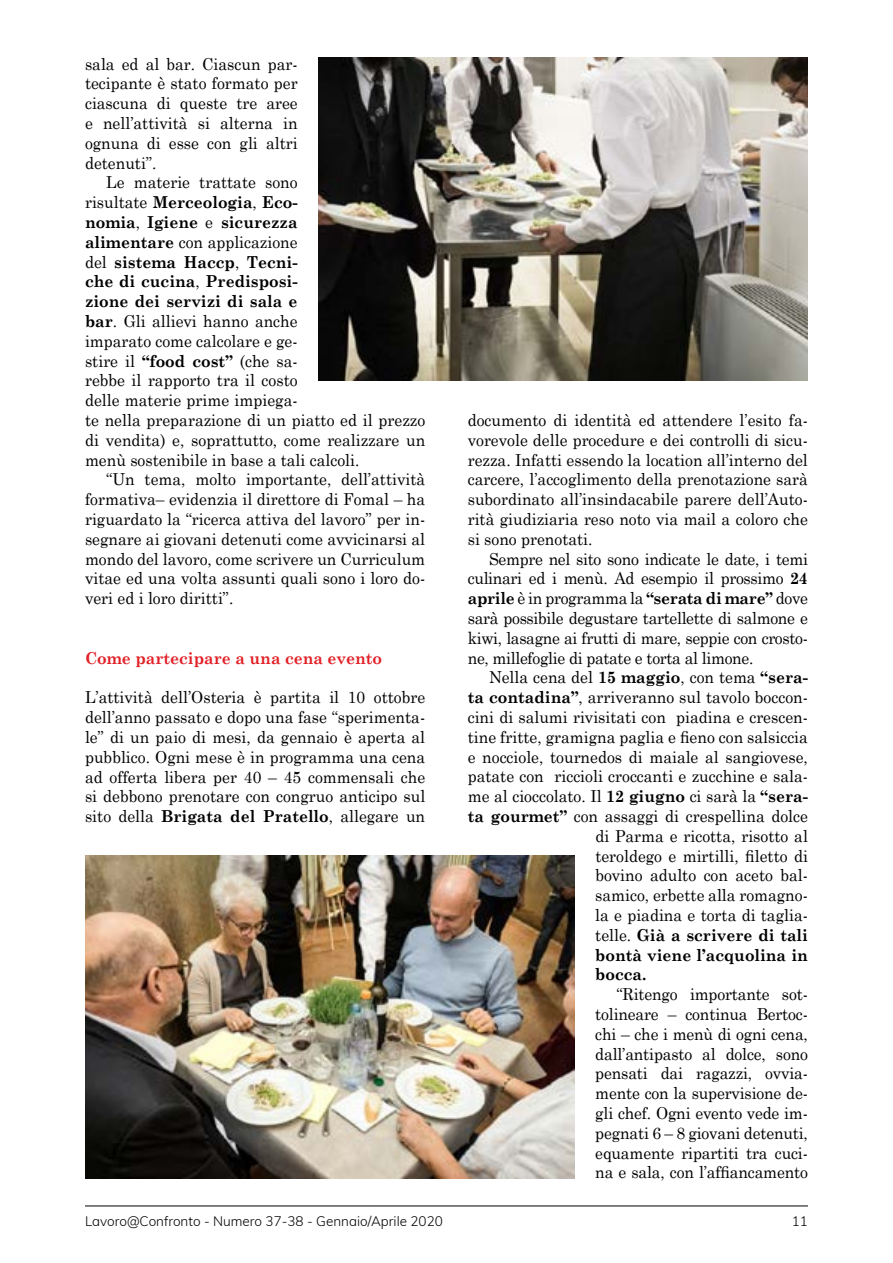
<style>
.page{position:relative;width:893px;height:1263px;background:#fff}
.page>*{position:absolute;margin:0;border:0;box-sizing:border-box;transform-origin:0 0}
.t1{font:16.5px/19.8px "Century Schoolbook";color:#000;text-align:justify;scale:.95 1}
.t2{font:700 16.5px "Century Schoolbook";color:#000;scale:.95 1}
.t3{font:700 16.5px "Century Schoolbook";color:#e21f26;scale:.95 1}
.t4{font:300 13.5px "Muli";color:#000}
.s1{font-weight:700}
.s2{font-weight:400}
</style>
<div class="page">
<hr style="left:85px;top:1205px;width:723px;height:1px;background:#000">
<img style="left:319px;top:57px;width:489px;height:324px">
<img style="left:85px;top:855px;width:489px;height:323px">
<p class="t1" style="left:85px;top:53px;width:225px">sala ed al bar. Ciascun par&shy;tecipante è stato formato per ciascuna di queste tre aree e nell’attività si alterna in ognuna di esse con gli altri detenuti”.</p>
<p class="t1" style="left:85px;top:172px;width:360px;text-align:left;text-indent:21px">Le materie trattate sono<br>risultate <span class="s1">Merceologia</span>, <span class="s1">Eco-<br>nomia</span>, <span class="s1">Igiene</span> e <span class="s1">sicurezza<br>alimentare</span> con applicazione<br>del <span class="s1">sistema Haccp</span>, <span class="s1">Tecni-<br>che di cucina</span>, <span class="s1">Predisposi-<br>zione dei servizi di sala e<br>bar</span>. Gli allievi hanno anche<br>imparato come calcolare e ge-<br>stire il <span class="s1">“food cost”</span> (che sa-<br>rebbe il rapporto tra il costo<br>delle materie prime impiega-<br>te nella preparazione di un piatto ed il prezzo di vendita) e, soprattutto, come realizzare un menù sostenibile in base a tali calcoli.</p>
<p class="t1" style="left:85px;top:469px;width:360px;text-indent:21px">“Un tema, molto importante, dell’attività formativa– evidenzia il direttore di Fomal – ha riguardato la “ricerca attiva del lavoro” per in&shy;segnare ai giovani detenuti come avvicinarsi al mondo del lavoro, come scrivere un Curriculum vitae ed una volta assunti quali sono i loro do&shy;veri ed i loro diritti”.</p>
<p class="t3" style="left:85px;top:647px;width:314px">Come partecipare a una cena evento</p>
<p class="t1" style="left:85px;top:687px;width:360px">L’attività dell’Osteria è partita il 10 ottobre dell’anno passato e dopo una fase “sperimenta&shy;le” di un paio di mesi, da gennaio è aperta al pubblico. Ogni mese è in programma una cena ad offerta libera per 40 – 45 commensali che si debbono prenotare con congruo anticipo sul sito della <span class="s1">Brigata del Pratello</span>, allegare un</p>
<p class="t1" style="left:468px;top:410px;width:360px">documento di identità ed attendere l’esito fa&shy;vorevole delle procedure e dei controlli di sicu&shy;rezza. Infatti essendo la location all’interno del carcere, l’accoglimento della prenotazione sarà subordinato all’insindacabile parere dell’Auto&shy;rità giudiziaria reso noto via mail a coloro che si sono prenotati.</p>
<p class="t1" style="left:468px;top:548px;width:360px;text-indent:21px">Sempre nel sito sono indicate le date, i temi culinari ed i menù. Ad esempio il prossimo <span class="s1">24 aprile</span> è in programma la <span class="s1">“serata di mare”</span> dove sarà possibile degustare tartellette di salmone e kiwi, lasagne ai frutti di mare, seppie con crosto&shy;ne, millefoglie di patate e torta al limone.</p>
<p class="t1" style="left:489px;top:667px;width:337px">Nella cena del <span class="s1">15 maggio</span>, con tema <span class="s1">“sera-</span></p>
<p class="t1" style="left:468px;top:687px;width:360px"><span class="s1">ta contadina”</span>, arriveranno sul tavolo boccon-</p>
<p class="t1" style="left:468px;top:707px;width:360px">cini di salumi rivisitati con piadina e crescen-</p>
<p class="t1" style="left:468px;top:726px;width:360px">tine fritte, gramigna paglia e fieno con salsiccia</p>
<p class="t1" style="left:468px;top:746px;width:360px">e nocciole, tournedos di maiale al sangiovese,</p>
<p class="t1" style="left:468px;top:766px;width:360px">patate con riccioli croccanti e zucchine e sala-</p>
<p class="t1" style="left:468px;top:786px;width:360px">me al cioccolato. Il <span class="s1">12 giugno</span> ci sarà la <span class="s1">“sera-</span></p>
<p class="t1" style="left:468px;top:806px;width:360px"><span class="s1">ta gourmet”</span> con assaggi di crespellina dolce</p>
<p class="t1" style="left:595px;top:825px;width:225px">di Parma e ricotta, risotto al</p>
<p class="t1" style="left:595px;top:845px;width:225px">teroldego e mirtilli, filetto di</p>
<p class="t1" style="left:595px;top:865px;width:225px">bovino adulto con aceto bal-</p>
<p class="t1" style="left:595px;top:885px;width:225px">samico, erbette alla romagno-</p>
<p class="t1" style="left:595px;top:905px;width:225px">la e piadina e torta di taglia-</p>
<p class="t2" style="left:595px;top:924px;width:225px"><span class="s2">telle.</span> Già a scrivere di tali</p>
<p class="t2" style="left:595px;top:944px;width:225px">bontà viene l’acquolina in</p>
<p class="t2" style="left:595px;top:964px;width:55px">bocca.</p>
<p class="t1" style="left:595px;top:984px;width:225px;text-indent:21px">“Ritengo importante sot&shy;tolineare – continua Bertoc&shy;chi – che i menù di ogni cena, dall’antipasto al dolce, sono pensati dai ragazzi, ovvia&shy;mente con la supervisione de&shy;gli chef. Ogni evento vede im&shy;pegnati 6 – 8 giovani detenuti, equamente ripartiti tra cuci&shy;na e sala, con l’affiancamento</p>
<p class="t4" style="left:85px;top:1212px;width:359px">Lavoro@Confronto - Numero 37-38 - Gennaio/Aprile 2020</p>
<p class="t4" style="left:792px;top:1212px;width:18px">11</p>
</div>
